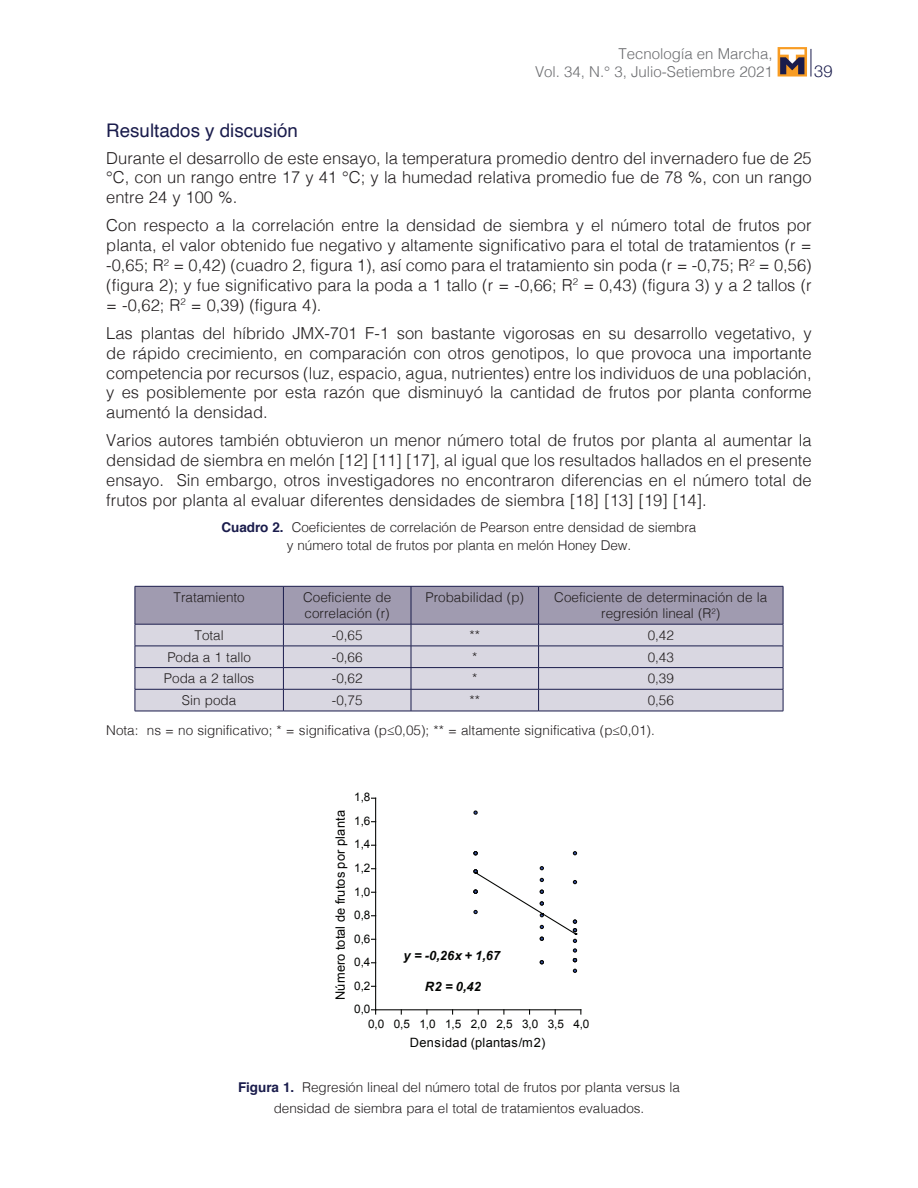
<style>
.page{position:relative;width:918px;height:1188px;background:#fff}
.page>*{position:absolute;margin:0;border:0;box-sizing:border-box;transform-origin:0 0}
.t1{font:18.75px "Helvetica";color:#1a1c4c}
.t2{font:300 16.5px/19.8px "Helvetica";color:#231f20;text-align:justify}
.t3{font:300 16.5px "Helvetica Neue";color:#1a1c4c}
.t4{font:300 15px/18px "Helvetica";color:#6c6d70;text-align:right}
.t5{font:300 13.5px/16.2px "Helvetica";letter-spacing:-.005em;color:#231f20;text-align:center}
.t6{font:12.9px "Arial";letter-spacing:.025em;color:#040503}
.t7{font:italic 700 12.9px "Arial";letter-spacing:.025em;color:#040503}
.t8{font:11.7px "Arial";color:#040503}
.s1{font-weight:700;color:#1a1c4c}
</style>
<div class="page">
<svg style="left:811px;top:49px;width:1px;height:28px"></svg>
<svg style="left:778px;top:47px;width:29px;height:30px"></svg>
<svg style="left:780px;top:49px;width:24px;height:25px"></svg>
<svg style="left:135px;top:586px;width:649px;height:125px;background:#bebccb"></svg>
<hr style="left:135px;top:711px;width:148px;height:1px;background:#1a1c4c">
<hr style="left:283px;top:711px;width:128px;height:1px;background:#1a1c4c">
<hr style="left:411px;top:711px;width:128px;height:1px;background:#1a1c4c">
<hr style="left:539px;top:711px;width:244px;height:1px;background:#1a1c4c">
<hr style="left:376px;top:1009px;width:205px;height:1px;background:#040503">
<svg style="left:371px;top:1009px;width:5px;height:5px"></svg>
<hr style="left:375px;top:798px;width:1px;height:212px;background:#040503">
<svg style="left:473px;top:810px;width:5px;height:5px"></svg>
<svg style="left:473px;top:851px;width:5px;height:4px"></svg>
<svg style="left:573px;top:851px;width:4px;height:4px"></svg>
<svg style="left:473px;top:866px;width:104px;height:107px"></svg>
<div style="left:403px;top:947px;width:98px;height:16px;background:#fff"></div>
<p class="t4" style="left:535px;top:43px;width:239px">Tecnología en Marcha,<br>Vol. 34, N.° 3, Julio-Setiembre 2021</p>
<p class="t3" style="left:814px;top:57px;width:20px">39</p>
<p class="t1" style="left:106px;top:116px;width:193px">Resultados y discusión</p>
<p class="t2" style="left:106px;top:147px;width:707px">Durante el desarrollo de este ensayo, la temperatura promedio dentro del invernadero fue de 25 °C, con un rango entre 17 y 41 °C; y la humedad relativa promedio fue de 78 %, con un rango entre 24 y 100 %.</p>
<p class="t2" style="left:106px;top:215px;width:707px">Con respecto a la correlación entre la densidad de siembra y el número total de frutos por planta, el valor obtenido fue negativo y altamente significativo para el total de tratamientos (r = -0,65; R<sup>2</sup> = 0,42) (cuadro 2, figura 1), así como para el tratamiento sin poda (r = -0,75; R<sup>2</sup> = 0,56) (figura 2); y fue significativo para la poda a 1 tallo (r = -0,66; R<sup>2</sup> = 0,43) (figura 3) y a 2 tallos (r = -0,62; R<sup>2</sup> = 0,39) (figura 4).</p>
<p class="t2" style="left:106px;top:322px;width:707px">Las plantas del híbrido JMX-701 F-1 son bastante vigorosas en su desarrollo vegetativo, y de rápido crecimiento, en comparación con otros genotipos, lo que provoca una importante competencia por recursos (luz, espacio, agua, nutrientes) entre los individuos de una población, y es posiblemente por esta razón que disminuyó la cantidad de frutos por planta conforme aumentó la densidad.</p>
<p class="t2" style="left:106px;top:430px;width:707px">Varios autores también obtuvieron un menor número total de frutos por planta al aumentar la densidad de siembra en melón [12] [11] [17], al igual que los resultados hallados en el presente ensayo. Sin embargo, otros investigadores no encontraron diferencias en el número total de frutos por planta al evaluar diferentes densidades de siembra [18] [13] [19] [14].</p>
<p class="t5" style="left:222px;top:518px;width:476px;line-height:18px"><span class="s1">Cuadro 2.</span> Coeficientes de correlación de Pearson entre densidad de siembra y número total de frutos por planta en melón Honey Dew.</p>
<p class="t5" style="left:174px;top:588px;width:73px">Tratamiento</p>
<p class="t5" style="left:303px;top:588px;width:90px;text-align:left">Coeficiente de correlación (r)</p>
<p class="t5" style="left:425px;top:588px;width:100px">Probabilidad (p)</p>
<p class="t5" style="left:554px;top:588px;width:215px">Coeficiente de determinación de la regresión lineal (R<sup>2</sup>)</p>
<p class="t5" style="left:195px;top:626px;width:31px">Total</p>
<p class="t5" style="left:332px;top:626px;width:32px">-0,65</p>
<p class="t5" style="left:470px;top:626px;width:12px">**</p>
<p class="t5" style="left:648px;top:626px;width:28px">0,42</p>
<p class="t5" style="left:167px;top:648px;width:85px">Poda a 1 tallo</p>
<p class="t5" style="left:332px;top:648px;width:32px">-0,66</p>
<p class="t5" style="left:472px;top:648px;width:7px">*</p>
<p class="t5" style="left:648px;top:648px;width:28px">0,43</p>
<p class="t5" style="left:164px;top:669px;width:92px">Poda a 2 tallos</p>
<p class="t5" style="left:332px;top:669px;width:32px">-0,62</p>
<p class="t5" style="left:472px;top:669px;width:7px">*</p>
<p class="t5" style="left:648px;top:669px;width:28px">0,39</p>
<p class="t5" style="left:182px;top:691px;width:56px">Sin poda</p>
<p class="t5" style="left:332px;top:691px;width:32px">-0,75</p>
<p class="t5" style="left:470px;top:691px;width:12px">**</p>
<p class="t5" style="left:648px;top:691px;width:28px">0,56</p>
<p class="t5" style="left:106px;top:721px;width:550px">Nota: ns = no significativo; * = significativa (p≤0,05); ** = altamente significativa (p≤0,01).</p>
<p class="t8" style="left:354px;top:790px;width:18px">1,8</p>
<p class="t6" style="left:332px;top:1000px;width:191px;rotate:-90deg">Número total de frutos por planta</p>
<p class="t8" style="left:354px;top:813px;width:18px">1,6</p>
<p class="t8" style="left:354px;top:837px;width:18px">1,4</p>
<p class="t8" style="left:354px;top:860px;width:18px">1,2</p>
<p class="t8" style="left:354px;top:884px;width:18px">1,0</p>
<p class="t8" style="left:354px;top:907px;width:18px">0,8</p>
<p class="t8" style="left:354px;top:931px;width:18px">0,6</p>
<p class="t8" style="left:354px;top:954px;width:18px">0,4</p>
<p class="t8" style="left:354px;top:978px;width:18px">0,2</p>
<p class="t8" style="left:354px;top:1001px;width:18px">0,0</p>
<p class="t7" style="left:403px;top:947px;width:98px">y = -0,26x + 1,67</p>
<p class="t7" style="left:425px;top:978px;width:58px">R2 = 0,42</p>
<p class="t8" style="left:368px;top:1016px;width:223px">0,0 0,5 1,0 1,5 2,0 2,5 3,0 3,5 4,0</p>
<p class="t6" style="left:410px;top:1034px;width:137px">Densidad (plantas/m2)</p>
<p class="t5" style="left:238px;top:1075px;width:443px;line-height:21.6px"><span class="s1">Figura 1.</span> Regresión lineal del número total de frutos por planta versus la densidad de siembra para el total de tratamientos evaluados.</p>
</div>
